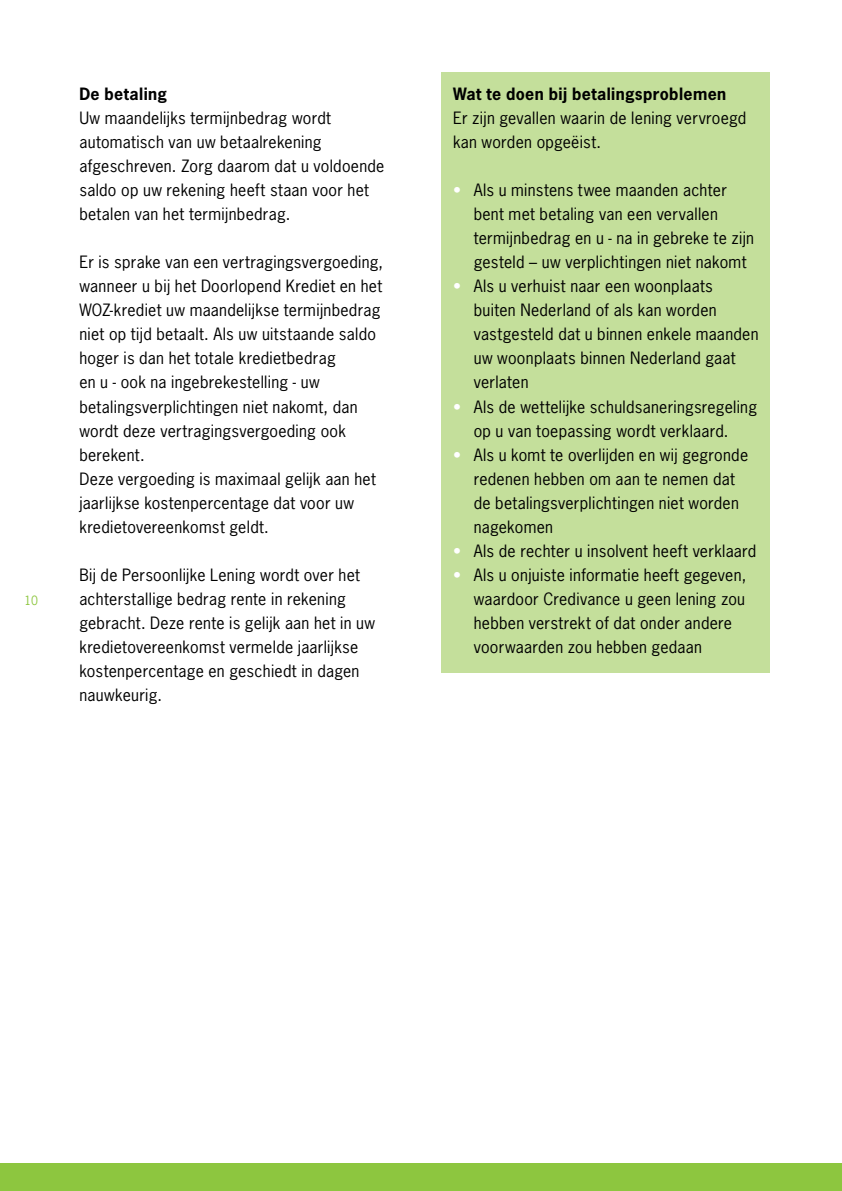
<style>
.page{position:relative;width:842px;height:1191px;background:#fff}
.page>*{position:absolute;margin:0;border:0;box-sizing:border-box;transform-origin:0 0}
.t1{font:16px/24px "News Gothic Std";letter-spacing:.02em;color:#000}
.t2{font:700 16px "News Gothic Std";letter-spacing:.025em;color:#000}
.t3{font:12px "News Gothic Std";color:#8dc63f}
.s1{color:#fff}
</style>
<div class="page">
<div style="left:0;top:1163px;width:842px;height:28px;background:#8dc63f"></div>
<div style="left:442px;top:72px;width:328px;height:600px;background:#c4df9b"></div>
<p class="t3" style="left:24px;top:592px;width:15px">10</p>
<p class="t2" style="left:79px;top:84px;width:89px">De betaling</p>
<p class="t1" style="left:79px;top:106px;width:307px">Uw maandelijks termijnbedrag wordt automatisch van uw betaalrekening afgeschreven. Zorg daarom dat u voldoende saldo op uw rekening heeft staan voor het betalen van het termijnbedrag.</p>
<p class="t1" style="left:79px;top:250px;width:305px">Er is sprake van een vertragingsvergoeding, wanneer u bij het Doorlopend Krediet en het WOZ-krediet uw maandelijkse termijnbedrag niet op tijd betaalt. Als uw uitstaande saldo hoger is dan het totale kredietbedrag<br>en u - ook na ingebrekestelling - uw betalingsverplichtingen niet nakomt, dan wordt deze vertragingsvergoeding ook berekent.<br>Deze vergoeding is maximaal gelijk aan het jaarlijkse kostenpercentage dat voor uw kredietovereenkomst geldt.</p>
<p class="t1" style="left:79px;top:562px;width:297px">Bij de Persoonlijke Lening wordt over het achterstallige bedrag rente in rekening gebracht. Deze rente is gelijk aan het in uw kredietovereenkomst vermelde jaarlijkse kostenpercentage en geschiedt in dagen nauwkeurig.</p>
<p class="t2" style="left:453px;top:84px;width:275px">Wat te doen bij betalingsproblemen</p>
<p class="t1" style="left:453px;top:106px;width:295px">Er zijn gevallen waarin de lening vervroegd kan worden opgeëist.</p>
<p class="t1" style="left:474px;top:178px;width:282px;text-indent:-21px"><span class="s1">•</span> Als u minstens twee maanden achter bent met betaling van een vervallen termijnbedrag en u - na in gebreke te zijn gesteld – uw verplichtingen niet nakomt</p>
<p class="t1" style="left:474px;top:274px;width:286px;text-indent:-21px"><span class="s1">•</span> Als u verhuist naar een woonplaats buiten Nederland of als kan worden vastgesteld dat u binnen enkele maanden uw woonplaats binnen Nederland gaat verlaten</p>
<p class="t1" style="left:453px;top:394px;width:306px;text-align:center"><span class="s1">•</span> Als de wettelijke schuldsaneringsregeling op u van toepassing wordt verklaard.</p>
<p class="t1" style="left:474px;top:442px;width:276px;text-indent:-21px"><span class="s1">•</span> Als u komt te overlijden en wij gegronde redenen hebben om aan te nemen dat de betalingsverplichtingen niet worden nagekomen</p>
<p class="t1" style="left:453px;top:538px;width:305px"><span class="s1">•</span> Als de rechter u insolvent heeft verklaard</p>
<p class="t1" style="left:474px;top:562px;width:274px;text-indent:-21px"><span class="s1">•</span> Als u onjuiste informatie heeft gegeven, waardoor Credivance u geen lening zou hebben verstrekt of dat onder andere voorwaarden zou hebben gedaan</p>
</div>
